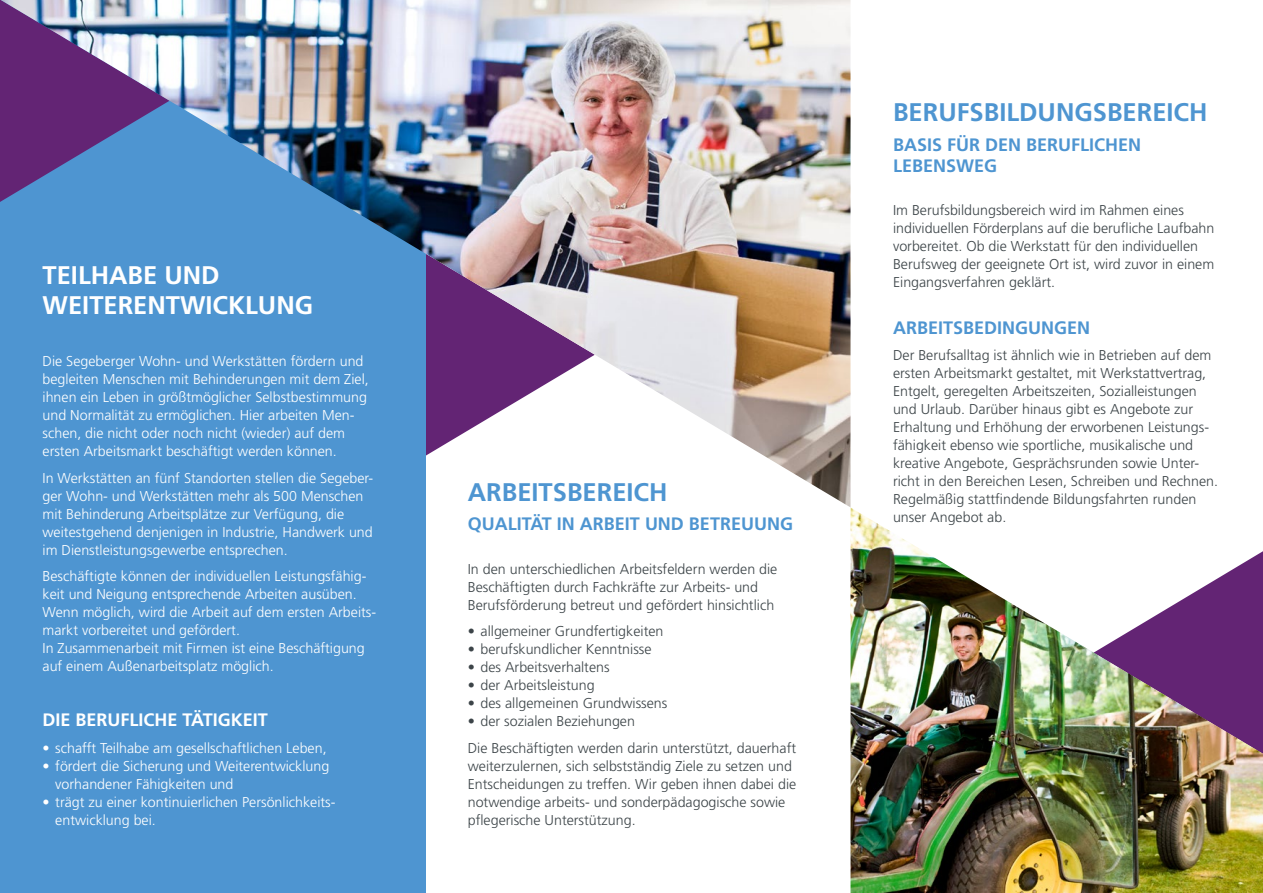
<style>
.page{position:relative;width:1263px;height:893px;background:#fff}
.page>*{position:absolute;margin:0;border:0;box-sizing:border-box;transform-origin:0 0}
.t1{font:700 25.5px "Frutiger LT Std";color:#4e95d1}
.t2{font:700 25.5px/30.6px "Frutiger LT Std";color:#fff}
.t3{font:700 18px/21px "Frutiger LT Std";color:#4e95d1}
.t4{font:700 18px "Frutiger LT Std";color:#fff}
.t5{font:300 14.25px/18px "Frutiger LT Std";color:#3c4448}
.t6{font:300 14.25px/18px "Frutiger LT Std";color:#fff}
</style>
<div class="page">
<div style="left:0;top:0;width:425px;height:893px;background:#4e95d1"></div>
<img style="left:850px;top:507px;width:413px;height:386px">
<img style="left:1px;top:0;width:849px;height:507px">
<h1 class="t2" style="left:43px;top:260px;width:272px">TEILHABE UND<br>WEITERENTWICKLUNG</h1>
<p class="t6" style="left:43px;top:353px;width:328px">Die Segeberger Wohn- und Werkstätten fördern und begleiten Menschen mit Behinderungen mit dem Ziel, ihnen ein Leben in größtmöglicher Selbstbestimmung und Normalität zu ermöglichen. Hier arbeiten Men&shy;schen, die nicht oder noch nicht (wieder) auf dem ersten Arbeitsmarkt beschäftigt werden können.</p>
<p class="t6" style="left:43px;top:469px;width:332px">In Werkstätten an fünf Standorten stellen die Segeber&shy;ger Wohn- und Werkstätten mehr als 500 Menschen mit Behinderung Arbeitsplätze zur Verfügung, die weitestgehend denjenigen in Industrie, Handwerk und im Dienstleistungsgewerbe entsprechen.</p>
<p class="t6" style="left:43px;top:568px;width:335px">Beschäftigte können der individuellen Leistungsfähig&shy;keit und Neigung entsprechende Arbeiten ausüben.<br>Wenn möglich, wird die Arbeit auf dem ersten Arbeits&shy;markt vorbereitet und gefördert.<br>In Zusammenarbeit mit Firmen ist eine Beschäftigung auf einem Außenarbeitsplatz möglich.</p>
<p class="t4" style="left:43px;top:710px;width:227px">DIE BERUFLICHE TÄTIGKEIT</p>
<p class="t6" style="left:43px;top:739px;width:286px">• schafft Teilhabe am gesellschaftlichen Leben,</p>
<p class="t6" style="left:55px;top:757px;width:275px;text-indent:-13px">• fördert die Sicherung und Weiterentwicklung vorhandener Fähigkeiten und</p>
<p class="t6" style="left:55px;top:793px;width:281px;text-indent:-13px">• trägt zu einer kontinuierlichen Persönlichkeits&shy;entwicklung bei.</p>
<h1 class="t1" style="left:468px;top:477px;width:201px">ARBEITSBEREICH</h1>
<p class="t3" style="left:468px;top:514px;width:327px">QUALITÄT IN ARBEIT UND BETREUUNG</p>
<p class="t5" style="left:468px;top:560px;width:311px">In den unterschiedlichen Arbeitsfeldern werden die<br>Beschäftigten durch Fachkräfte zur Arbeits- und<br>Berufsförderung betreut und gefördert hinsichtlich</p>
<p class="t5" style="left:468px;top:623px;width:197px">• allgemeiner Grundfertigkeiten</p>
<p class="t5" style="left:468px;top:641px;width:185px">• berufskundlicher Kenntnisse</p>
<p class="t5" style="left:468px;top:659px;width:143px">• des Arbeitsverhaltens</p>
<p class="t5" style="left:468px;top:677px;width:128px">• der Arbeitsleistung</p>
<p class="t5" style="left:468px;top:695px;width:201px">• des allgemeinen Grundwissens</p>
<p class="t5" style="left:468px;top:708px;width:330px;line-height:26.5px">• der sozialen Beziehungen<br>Die Beschäftigten werden darin unterstützt, dauerhaft</p>
<p class="t5" style="left:468px;top:757px;width:330px">weiterzulernen, sich selbstständig Ziele zu setzen und Entscheidungen zu treffen. Wir geben ihnen dabei die notwendige arbeits- und sonderpädagogische sowie pflegerische Unterstützung.</p>
<h1 class="t1" style="left:893px;top:97px;width:316px">BERUFSBILDUNGSBEREICH</h1>
<p class="t3" style="left:893px;top:134px;width:250px">BASIS FÜR DEN BERUFLICHEN<br>LEBENSWEG</p>
<p class="t5" style="left:893px;top:201px;width:323px">Im Berufsbildungsbereich wird im Rahmen eines individuellen Förderplans auf die berufliche Laufbahn vorbereitet. Ob die Werkstatt für den individuellen Berufsweg der geeignete Ort ist, wird zuvor in einem Eingangsverfahren geklärt.</p>
<p class="t3" style="left:893px;top:317px;width:199px">ARBEITSBEDINGUNGEN</p>
<p class="t5" style="left:893px;top:346px;width:326px">Der Berufsalltag ist ähnlich wie in Betrieben auf dem ersten Arbeitsmarkt gestaltet, mit Werkstattvertrag, Entgelt, geregelten Arbeitszeiten, Sozialleistungen und Urlaub. Darüber hinaus gibt es Angebote zur Erhaltung und Erhöhung der erworbenen Leistungs&shy;fähigkeit ebenso wie sportliche, musikalische und kreative Angebote, Gesprächsrunden sowie Unter&shy;richt in den Bereichen Lesen, Schreiben und Rechnen.<br>Regelmäßig stattfindende Bildungsfahrten runden unser Angebot ab.</p>
</div>
